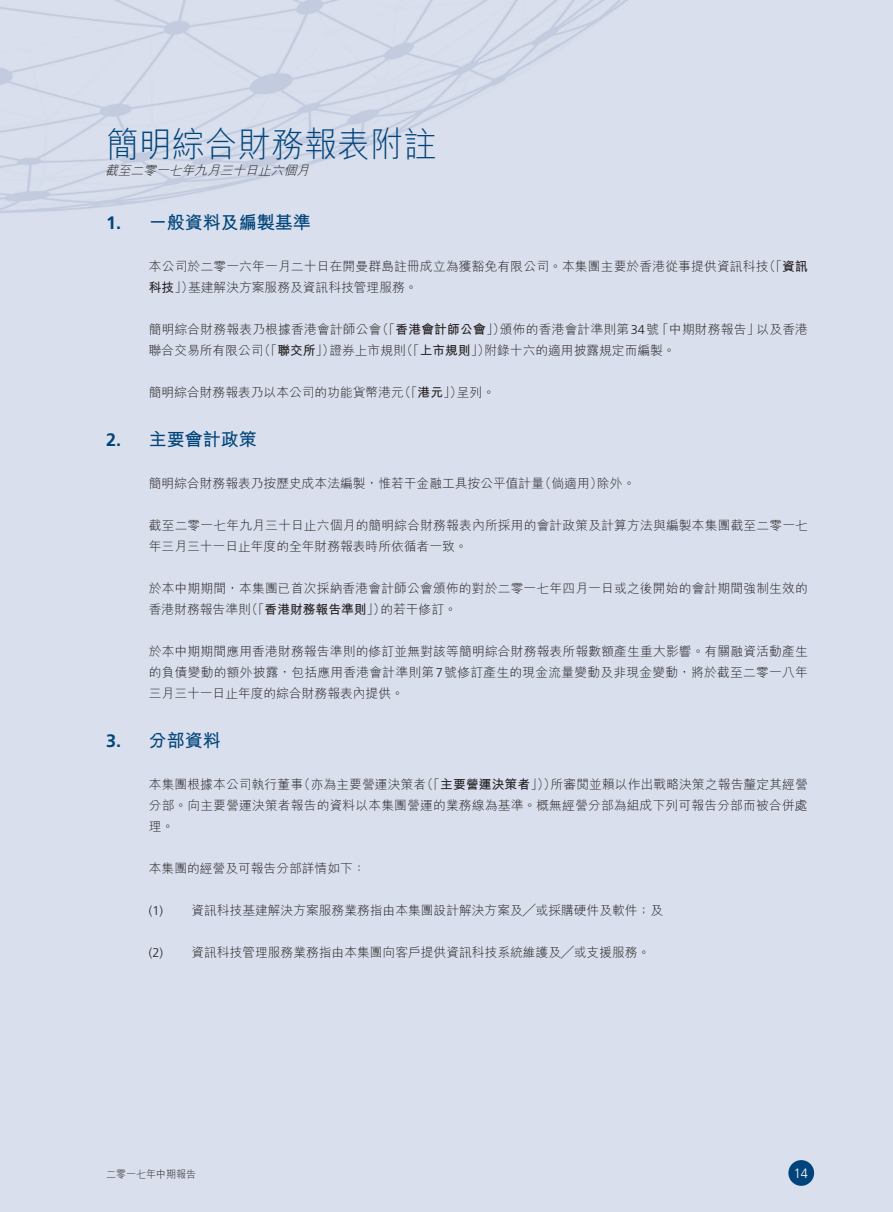
<style>
.page{position:relative;width:893px;height:1212px;background:#d9dfec}
.page>*{position:absolute;margin:0;border:0;box-sizing:border-box;transform-origin:0 0}
.Heading{font:300 34.65px "M Hei HK";color:#00447b;scale:.95 1}
.Subhead_1{font:700 18px "M Hei HK";color:#00447b}
.Subhead_1-2{font:700 18px "Frutiger LT Std";color:#00447b}
.t1{font:300 13.5px "Frutiger LT Std";color:#fff;scale:.95 1}
.Body_text{font:300 12.75px/21px "M Hei HK";letter-spacing:.01em;color:#231f20}
.Body_text-2{font:700 12.75px "M Hei HK";letter-spacing:.01em;color:#231f20}
.Date{font:italic 300 12.75px "M Hei HK";color:#231f20}
.Body_text-3{font:300 12.75px "Frutiger LT Std";color:#231f20}
.t2{font:300 10.5px "M Hei HK";color:#231f20;scale:.95 1}
.s1{font-weight:700}
.s2{font-weight:300}
.s3{font-family:"Frutiger LT Std"}
</style>
<div class="page">
<img style="left:0;top:0;width:628px;height:213px">
<div style="left:788px;top:1160px;width:26px;height:26px;background:#00447b;border-radius:50%"></div>
<p class="Heading" style="left:106px;top:127px;width:349px">簡明綜合財務報表附註</p>
<p class="Date" style="left:105px;top:164px;width:209px">截至二零一七年九月三十日止六個月</p>
<p class="Subhead_1-2" style="left:106px;top:212px;width:17px">1.</p>
<p class="Subhead_1-2" style="left:106px;top:429px;width:17px">2.</p>
<p class="Subhead_1-2" style="left:106px;top:730px;width:17px">3.</p>
<p class="Subhead_1" style="left:149px;top:209px;width:163px">一般資料及編製基準</p>
<p class="Body_text" style="left:763px;top:255px;width:46px">（「<span class="s1">資訊</span></p>
<p class="Body_text" style="left:188px;top:255px;width:582px;text-indent:-39px">本公司於二零一六年一月二十日在開曼群島註冊成立為獲豁免有限公司。本集團主要於香港從事提供資訊科技基建解決方案服務及資訊科技管理服務。</p>
<p class="Body_text-2" style="left:149px;top:278px;width:46px">科技<span class="s2">」）</span></p>
<p class="Body_text-2" style="left:376px;top:320px;width:130px"><span class="s2">（「</span>香港會計師公會<span class="s2">」）</span></p>
<p class="Body_text" style="left:149px;top:318px;width:234px">簡明綜合財務報表乃根據香港會計師公會</p>
<p class="Body_text" style="left:500px;top:318px;width:161px">頒佈的香港會計準則第<span class="s3">34</span>號</p>
<p class="Body_text" style="left:656px;top:318px;width:105px">「中期財務報告」</p>
<p class="Body_text" style="left:756px;top:318px;width:53px">以及香港</p>
<p class="Body_text" style="left:258px;top:339px;width:78px">（「<span class="s1">聯交所</span>」）</p>
<p class="Body_text" style="left:401px;top:339px;width:91px">（「<span class="s1">上市規則</span>」）</p>
<p class="Body_text" style="left:484px;top:339px;width:193px">附錄十六的適用披露規定而編製。</p>
<p class="Body_text" style="left:149px;top:339px;width:116px">聯合交易所有限公司</p>
<p class="Body_text" style="left:329px;top:339px;width:78px">證券上市規則</p>
<p class="Body_text" style="left:398px;top:381px;width:65px">（「<span class="s1">港元</span>」）</p>
<p class="Body_text" style="left:149px;top:381px;width:256px">簡明綜合財務報表乃以本公司的功能貨幣港元</p>
<p class="Subhead_1" style="left:149px;top:426px;width:109px">主要會計政策</p>
<p class="Body_text" style="left:457px;top:381px;width:40px">呈列。</p>
<p class="Body_text" style="left:539px;top:473px;width:65px">（倘適用）</p>
<p class="Body_text" style="left:149px;top:473px;width:397px">簡明綜合財務報表乃按歷史成本法編製，惟若干金融工具按公平值計量</p>
<p class="Body_text" style="left:149px;top:515px;width:661px">截至二零一七年九月三十日止六個月的簡明綜合財務報表內所採用的會計政策及計算方法與編製本集團截至二零一七年三月三十一日止年度的全年財務報表時所依循者一致。</p>
<p class="Body_text" style="left:380px;top:578px;width:429px;text-indent:-232px">於本中期期間，本集團已首次採納香港會計師公會頒佈的對於二零一七年四月一日或之後開始的會計期間強制生效的的若干修訂。</p>
<p class="Body_text" style="left:597px;top:473px;width:40px">除外。</p>
<p class="Body_text-2" style="left:245px;top:600px;width:142px"><span class="s2">（「</span>香港財務報告準則<span class="s2">」）</span></p>
<p class="Body_text" style="left:149px;top:599px;width:103px">香港財務報告準則</p>
<p class="Body_text" style="left:149px;top:641px;width:660px;text-align:justify">於本中期期間應用香港財務報告準則的修訂並無對該等簡明綜合財務報表所報數額產生重大影響。有關融資活動產生的負債變動的額外披露，包括應用香港會計準則第<span class="s3">7</span>號修訂產生的現金流量變動及非現金變動，將於截至二零一八年三月三十一日止年度的綜合財務報表內提供。</p>
<p class="Subhead_1" style="left:149px;top:727px;width:73px">分部資料</p>
<p class="Body_text" style="left:298px;top:774px;width:130px">（亦為主要營運決策者</p>
<p class="Body_text-2" style="left:421px;top:775px;width:136px"><span class="s2">（「</span>主要營運決策者<span class="s2">」））</span></p>
<p class="Body_text" style="left:551px;top:774px;width:259px">所審閱並賴以作出戰略決策之報告釐定其經營</p>
<p class="Body_text" style="left:149px;top:774px;width:660px">本集團根據本公司執行董事<br>分部。向主要營運決策者報告的資料以本集團營運的業務線為基準。概無經營分部為組成下列可報告分部而被合併處理。</p>
<p class="Body_text" style="left:149px;top:858px;width:218px">本集團的經營及可報告分部詳情如下：</p>
<p class="Body_text" style="left:191px;top:900px;width:473px">資訊科技基建解決方案服務業務指由本集團設計解決方案及╱或採購硬件及軟件；及</p>
<p class="Body_text-3" style="left:149px;top:904px;width:16px">)1(</p>
<p class="Body_text-3" style="left:149px;top:946px;width:16px">)2(</p>
<p class="Body_text" style="left:191px;top:942px;width:461px">資訊科技管理服務業務指由本集團向客戶提供資訊科技系統維護及╱或支援服務。</p>
<p class="t2" style="left:106px;top:1169px;width:96px">二零一七年中期報告</p>
<p class="t1" style="left:794px;top:1165px;width:17px">14</p>
</div>
